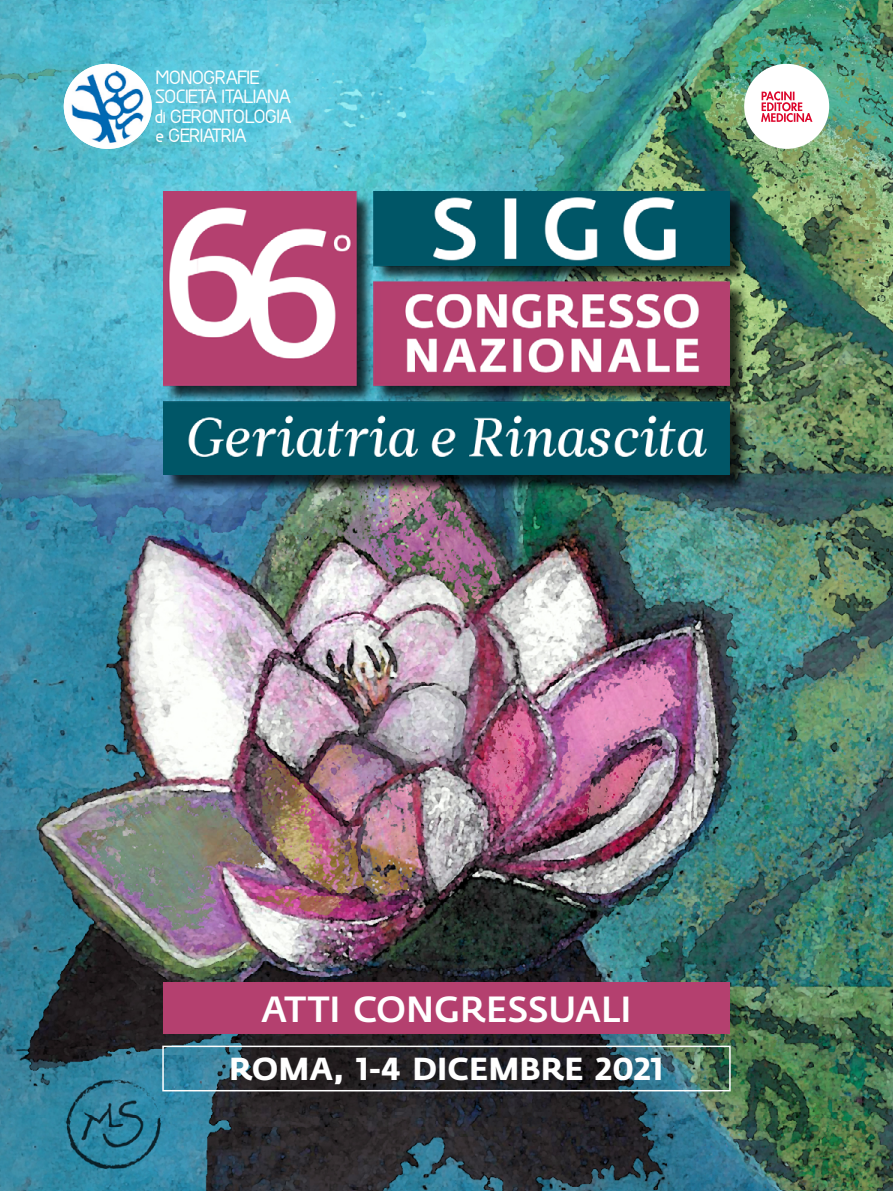
<style>
.page{position:relative;width:893px;height:1191px;background:#fff}
.page>*{position:absolute;margin:0;border:0;box-sizing:border-box;transform-origin:0 0}
.t1{font:500 36px "Fedra Sans";letter-spacing:-.01em;color:#fff}
.t2{font:700 31.5px "Fedra Sans";color:#fff}
.t3{font:700 18px/19.5px "Greyscale Basic";letter-spacing:-.035em;color:#fff}
</style>
<div class="page">
<img style="left:0;top:0;width:893px;height:1191px">
<img style="left:64px;top:64px;width:88px;height:85px">
<div style="left:744px;top:64px;width:85px;height:85px;background:#fff;border-radius:50%"></div>
<svg style="left:761px;top:91px;width:51px;height:31px"></svg>
<div style="left:163px;top:982px;width:567px;height:51px;background:#b4406f"></div>
<div style="left:162px;top:1045px;width:569px;height:46px;border:2px solid #fff"></div>
<div style="left:165px;top:193px;width:583px;height:300px;background:#000;opacity:.75"></div>
<img style="left:163px;top:191px;width:567px;height:283px">
<p class="t3" style="left:156px;top:70px;width:138px">MONOGRAFIE<br>SOCIETÀ ITALIANA di GERONTOLOGIA e GERIATRIA</p>
<h1 class="t1" style="left:261px;top:988px;width:372px">ATTI CONGRESSUALI</h1>
<h2 class="t2" style="left:229px;top:1050px;width:436px">ROMA, 1-4 DICEMBRE 2021</h2>
</div>
